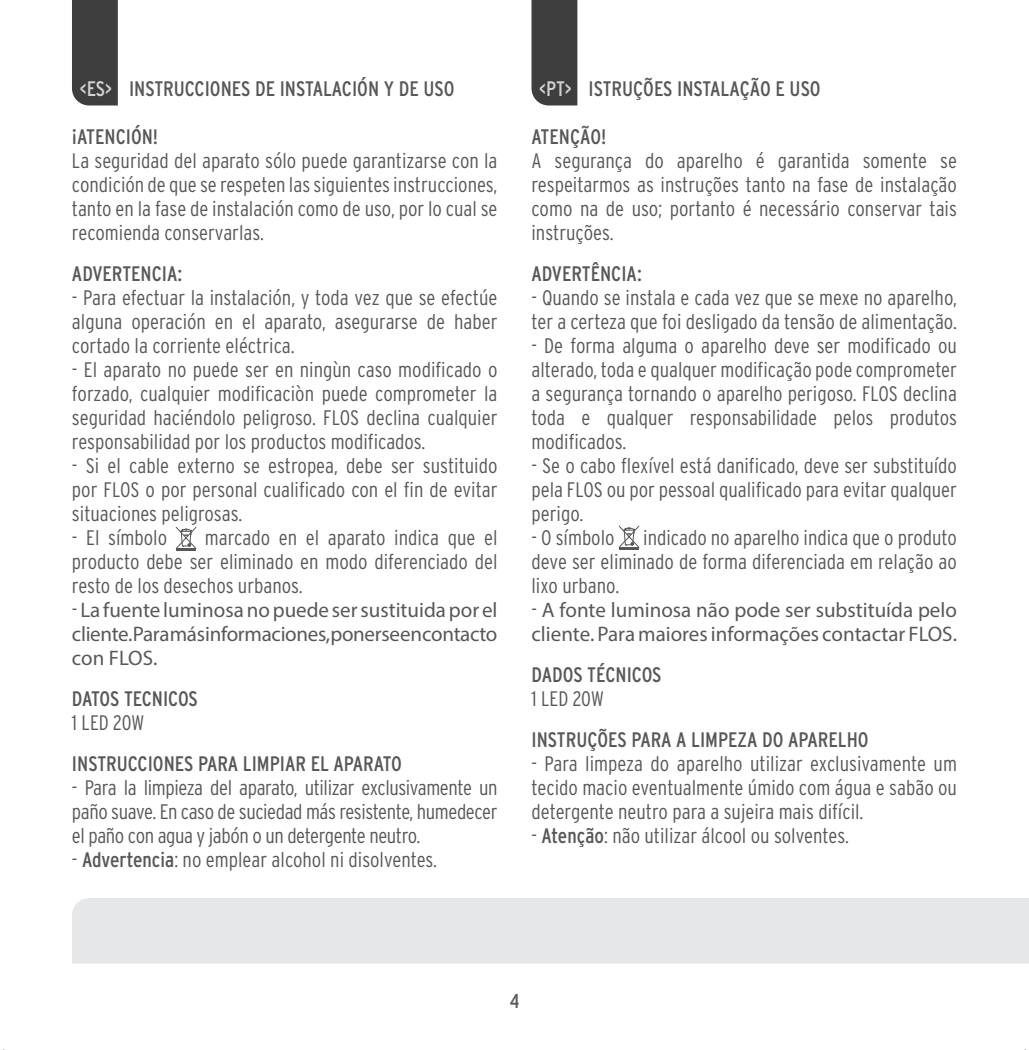
<style>
.page{position:relative;width:1029px;height:1050px;background:#fff}
.page>*{position:absolute;margin:0;border:0;box-sizing:border-box;transform-origin:0 0}
.t1{font:300 condensed 21px/24px "Interstate";color:#57585a;text-align:justify}
.t2{font:condensed 21px "Interstate";color:#57585a}
.t3{font:21px/24px "Myriad Pro";color:#57585a;text-align:justify}
.t4{font:condensed 20.1px "Interstate";color:#57585a}
.s1{color:#d1d2d4}
.s2{font-family:"Interstate";font-weight:300;font-stretch:condensed}
.s3{font-weight:400}
</style>
<div class="page">
<div style="left:531px;top:0;width:46px;height:105px;background:#3e3e3f"></div>
<div style="left:72px;top:0;width:46px;height:105px;background:#3e3e3f"></div>
<hr style="left:176px;top:548px;width:20px;height:2px;background:#57585a">
<svg style="left:176px;top:527px;width:20px;height:21px"></svg>
<hr style="left:619px;top:547px;width:20px;height:2px;background:#57585a">
<svg style="left:618px;top:525px;width:21px;height:22px"></svg>
<div style="left:72px;top:898px;width:956px;height:65px;background:#e6e7e9"></div>
<p class="t2" style="left:80px;top:76px;width:376px"><span class="s1">&lt;ES&gt;</span> INSTRUCCIONES DE INSTALACIÓN Y DE USO</p>
<p class="t2" style="left:72px;top:124px;width:88px">¡ATENCIÓN!</p>
<p class="t1" style="left:72px;top:148px;width:427px">La seguridad del aparato sólo puede garantizarse con la condición de que se respeten las siguientes instrucciones, tanto en la fase de instalación como de uso, por lo cual se recomienda conservarlas.</p>
<p class="t2" style="left:72px;top:261px;width:112px">ADVERTENCIA:</p>
<p class="t1" style="left:72px;top:285px;width:427px">- Para efectuar la instalación, y toda vez que se efectúe alguna operación en el aparato, asegurarse de haber cortado la corriente eléctrica.</p>
<p class="t1" style="left:72px;top:357px;width:427px">- El aparato no puede ser en ningùn caso modificado o forzado, cualquier modificaciòn puede comprometer la seguridad haciéndolo peligroso. FLOS declina cualquier responsabilidad por los productos modificados.</p>
<p class="t1" style="left:72px;top:453px;width:427px">- Si el cable externo se estropea, debe ser sustituido por FLOS o por personal cualificado con el fin de evitar situaciones peligrosas.</p>
<p class="t1" style="left:72px;top:525px;width:97px">- El símbolo</p>
<p class="t1" style="left:72px;top:525px;width:427px;text-indent:133px">marcado en el aparato indica que el producto debe ser eliminado en modo diferenciado del resto de los desechos urbanos.</p>
<p class="t3" style="left:72px;top:597px;width:427px"><span class="s2">-</span> La fuente luminosa no puede ser sustituida por el cliente. Para más informaciones, ponerse en contacto con FLOS.</p>
<p class="t2" style="left:72px;top:686px;width:127px">DATOS TECNICOS</p>
<p class="t1" style="left:72px;top:710px;width:74px">1 LED 20W</p>
<p class="t2" style="left:72px;top:751px;width:331px">INSTRUCCIONES PARA LIMPIAR EL APARATO</p>
<p class="t1" style="left:72px;top:775px;width:427px">- Para la limpieza del aparato, utilizar exclusivamente un paño suave. En caso de suciedad más resistente, humedecer el paño con agua y jabón o un detergente neutro.</p>
<p class="t1" style="left:72px;top:847px;width:366px">- <span class="s3">Advertencia</span>: no emplear alcohol ni disolventes.</p>
<p class="t2" style="left:539px;top:76px;width:283px"><span class="s1">&lt;PT&gt;</span> ISTRUÇÕES INSTALAÇÃO E USO</p>
<p class="t2" style="left:531px;top:124px;width:76px">ATENÇÃO!</p>
<p class="t1" style="left:531px;top:148px;width:427px">A segurança do aparelho é garantida somente se respeitarmos as instruções tanto na fase de instalação como na de uso; portanto é necessário conservar tais instruções.</p>
<p class="t2" style="left:531px;top:261px;width:112px">ADVERTÊNCIA:</p>
<p class="t1" style="left:531px;top:285px;width:427px">- Quando se instala e cada vez que se mexe no aparelho, ter a certeza que foi desligado da tensão de alimentação.</p>
<p class="t1" style="left:531px;top:333px;width:427px">- De forma alguma o aparelho deve ser modificado ou alterado, toda e qualquer modificação pode comprometer a segurança tornando o aparelho perigoso. FLOS declina toda e qualquer responsabilidade pelos produtos modificados.</p>
<p class="t1" style="left:531px;top:453px;width:427px">- Se o cabo flexível está danificado, deve ser substituído pela FLOS ou por pessoal qualificado para evitar qualquer perigo.</p>
<p class="t1" style="left:531px;top:525px;width:85px">- O símbolo</p>
<p class="t1" style="left:531px;top:525px;width:427px;text-indent:112px">indicado no aparelho indica que o produto deve ser eliminado de forma diferenciada em relação ao lixo urbano.</p>
<p class="t3" style="left:531px;top:597px;width:427px"><span class="s2">-</span> A fonte luminosa não pode ser substituída pelo cliente. Para maiores informações contactar FLOS.</p>
<p class="t2" style="left:531px;top:662px;width:132px">DADOS TÉCNICOS</p>
<p class="t1" style="left:531px;top:686px;width:74px">1 LED 20W</p>
<p class="t2" style="left:531px;top:727px;width:338px">INSTRUÇÕES PARA A LIMPEZA DO APARELHO</p>
<p class="t1" style="left:531px;top:751px;width:427px">- Para limpeza do aparelho utilizar exclusivamente um tecido macio eventualmente úmido com água e sabão ou detergente neutro para a sujeira mais difícil.</p>
<p class="t1" style="left:531px;top:823px;width:319px">- <span class="s3">Atenção</span>: não utilizar álcool ou solventes.</p>
<p class="t4" style="left:509px;top:989px;width:11px">4</p>
</div>
